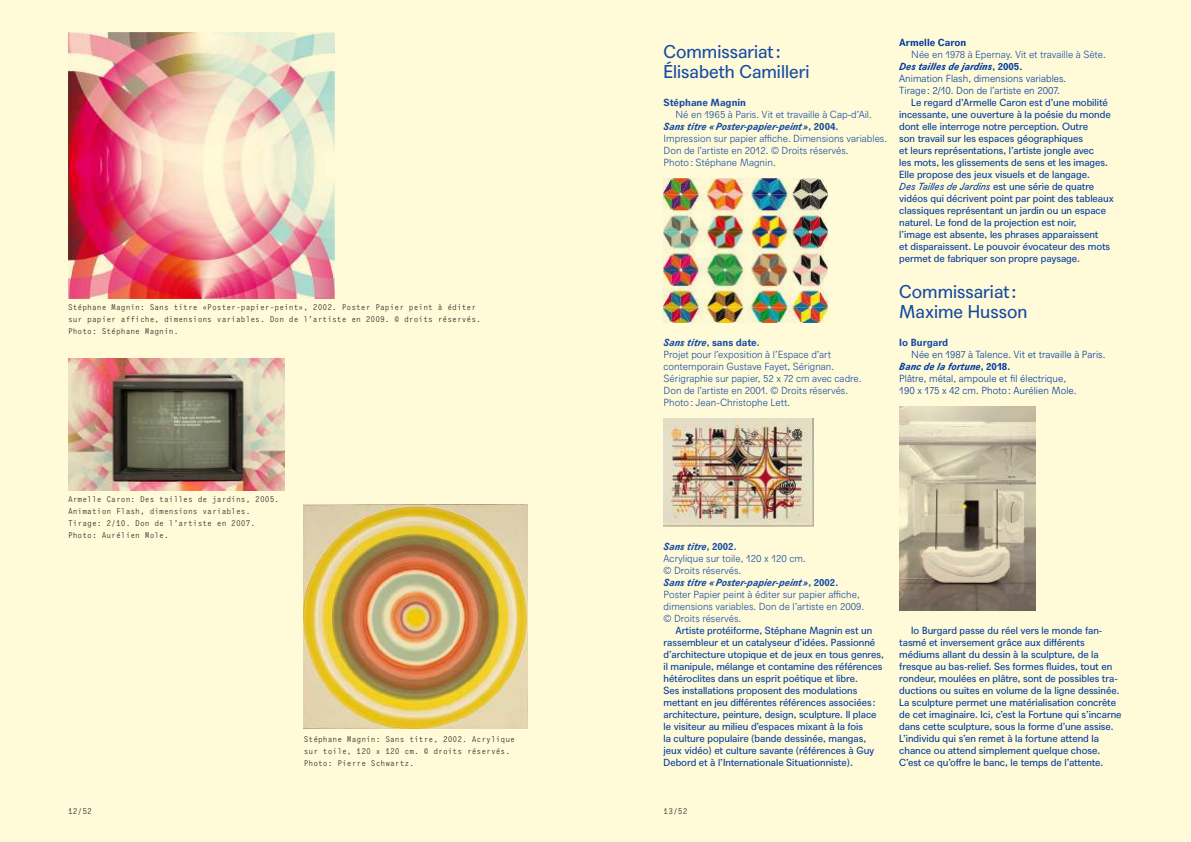
<style>
.page{position:relative;width:1191px;height:842px;background:#fff}
.page>*{position:absolute;margin:0;border:0;box-sizing:border-box;transform-origin:0 0}
.t1{font:18px/20px "Agipo";color:#154ba3}
.t2{font:10px/12px "Agipo";color:#003ca0}
.t3{font:300 10px/12px "Agipo";color:#154ba3}
.t4{font:300 10px/12px "Agipo";color:#003ca0}
.t5{font:700 10px "Agipo";color:#154ba3}
.t6{font:700 10px "Agipo";color:#003ca0}
.t7{font:8px/12px "Agipo Mono";color:#241f1f}
.s1{font-weight:700;font-style:italic}
.s2{font-weight:700}
.s3{color:#154ba3}
.s4{font-style:italic}
</style>
<div class="page">
<img style="left:0;top:0;width:1191px;height:842px">
<p class="t7" style="left:68px;top:301px;width:414px">Stéphane Magnin: Sans titre «Poster-papier-peint», 2002. Poster Papier peint à éditer sur papier affiche, dimensions variables. Don de l’artiste en 2009. © droits réservés.<br>Photo: Stéphane Magnin.</p>
<h1 class="t1" style="left:663px;top:40px;width:147px">Commissariat:<br>Élisabeth Camilleri</h1>
<p class="t5" style="left:663px;top:95px;width:84px">Stéphane Magnin</p>
<p class="t3" style="left:663px;top:108px;width:225px;text-indent:12px">Né en 1965 à Paris. Vit et travaille à Cap-d’Ail.<br><span class="s1">Sans titre «Poster-papier-peint»</span><span class="s2">, 2004.<br></span>Impression sur papier affiche. Dimensions variables.<br>Don de l’artiste en 2012. © Droits réservés.<br>Photo: Stéphane Magnin.</p>
<p class="t3" style="left:663px;top:336px;width:199px"><span class="s1">Sans titre</span><span class="s2">, sans date.<br></span>Projet pour l’exposition à l’Espace d’art contemporain Gustave Fayet, Sérignan.<br>Sérigraphie sur papier, 52 x 72 cm avec cadre.<br>Don de l’artiste en 2001. © Droits réservés.<br>Photo: Jean-Christophe Lett.</p>
<p class="t6" style="left:899px;top:35px;width:69px">Armelle Caron</p>
<p class="t4" style="left:899px;top:48px;width:208px;text-indent:12px"><span class="s3">Née en 1978 à Epernay. Vit et travaille à Sète.<br></span><span class="s1">Des tailles de jardins</span><span class="s2">, 2005.<br></span>Animation Flash, dimensions variables.<br>Tirage: 2/10. Don de l’artiste en 2007.</p>
<p class="t2" style="left:899px;top:96px;width:216px;text-indent:12px">Le regard d’Armelle Caron est d’une mobilité incessante, une ouverture à la poésie du monde dont elle interroge notre perception. Outre<br>son travail sur les espaces géographiques<br>et leurs représentations, l’artiste jongle avec<br>les mots, les glissements de sens et les images.<br>Elle propose des jeux visuels et de langage.<br><span class="s4">Des Tailles de Jardins</span> est une série de quatre vidéos qui décrivent point par point des tableaux classiques représentant un jardin ou un espace naturel. Le fond de la projection est noir,<br>l’image est absente, les phrases apparaissent<br>et disparaissent. Le pouvoir évocateur des mots permet de fabriquer son propre paysage.</p>
<h1 class="t1" style="left:899px;top:280px;width:130px">Commissariat:<br>Maxime Husson</h1>
<p class="t5" style="left:899px;top:335px;width:51px">Io Burgard</p>
<p class="t4" style="left:899px;top:348px;width:208px;text-indent:12px">Née en 1987 à Talence. Vit et travaille à Paris.<br><span class="s1">Banc de la fortune</span><span class="s2">, 2018.<br></span>Plâtre, métal, ampoule et fil électrique,<br>190 x 175 x 42 cm. Photo: Aurélien Mole.</p>
<p class="t7" style="left:68px;top:493px;width:213px">Armelle Caron: Des tailles de jardins, 2005.<br>Animation Flash, dimensions variables.<br>Tirage: 2/10. Don de l’artiste en 2007.<br>Photo: Aurélien Mole.</p>
<p class="t7" style="left:304px;top:733px;width:213px">Stéphane Magnin: Sans titre, 2002. Acrylique sur toile, 120 x 120 cm. © droits réservés.<br>Photo: Pierre Schwartz.</p>
<p class="t3" style="left:663px;top:540px;width:202px"><span class="s1">Sans titre</span><span class="s2">, 2002.<br></span>Acrylique sur toile, 120 x 120 cm.<br>© Droits réservés.<br><span class="s1">Sans titre «Poster-papier-peint»</span><span class="s2">, 2002.<br></span>Poster Papier peint à éditer sur papier affiche, dimensions variables. Don de l’artiste en 2009. © Droits réservés.</p>
<p class="t2" style="left:663px;top:624px;width:222px;text-indent:12px">Artiste protéiforme, Stéphane Magnin est un rassembleur et un catalyseur d’idées. Passionné d’architecture utopique et de jeux en tous genres, il manipule, mélange et contamine des références hétéroclites dans un esprit poétique et libre.<br>Ses installations proposent des modulations mettant en jeu différentes références associées : architecture, peinture, design, sculpture. Il place le visiteur au milieu d’espaces mixant à la fois<br>la culture populaire (bande dessinée, mangas, jeux vidéo) et culture savante (références à Guy Debord et à l’Internationale Situationniste).</p>
<p class="t7" style="left:68px;top:805px;width:26px">12/52</p>
<p class="t7" style="left:663px;top:805px;width:25px">13/52</p>
<p class="t2" style="left:899px;top:624px;width:224px;text-indent:12px">Io Burgard passe du réel vers le monde fan&shy;tasmé et inversement grâce aux différents médiums allant du dessin à la sculpture, de la fresque au bas-relief. Ses formes fluides, tout en rondeur, moulées en plâtre, sont de possibles tra&shy;ductions ou suites en volume de la ligne dessinée.<br>La sculpture permet une matérialisation concrète de cet imaginaire. Ici, c’est la Fortune qui s’incarne dans cette sculpture, sous la forme d’une assise.<br>L’individu qui s’en remet à la fortune attend la chance ou attend simplement quelque chose.<br>C’est ce qu’offre le banc, le temps de l’attente.</p>
</div>
